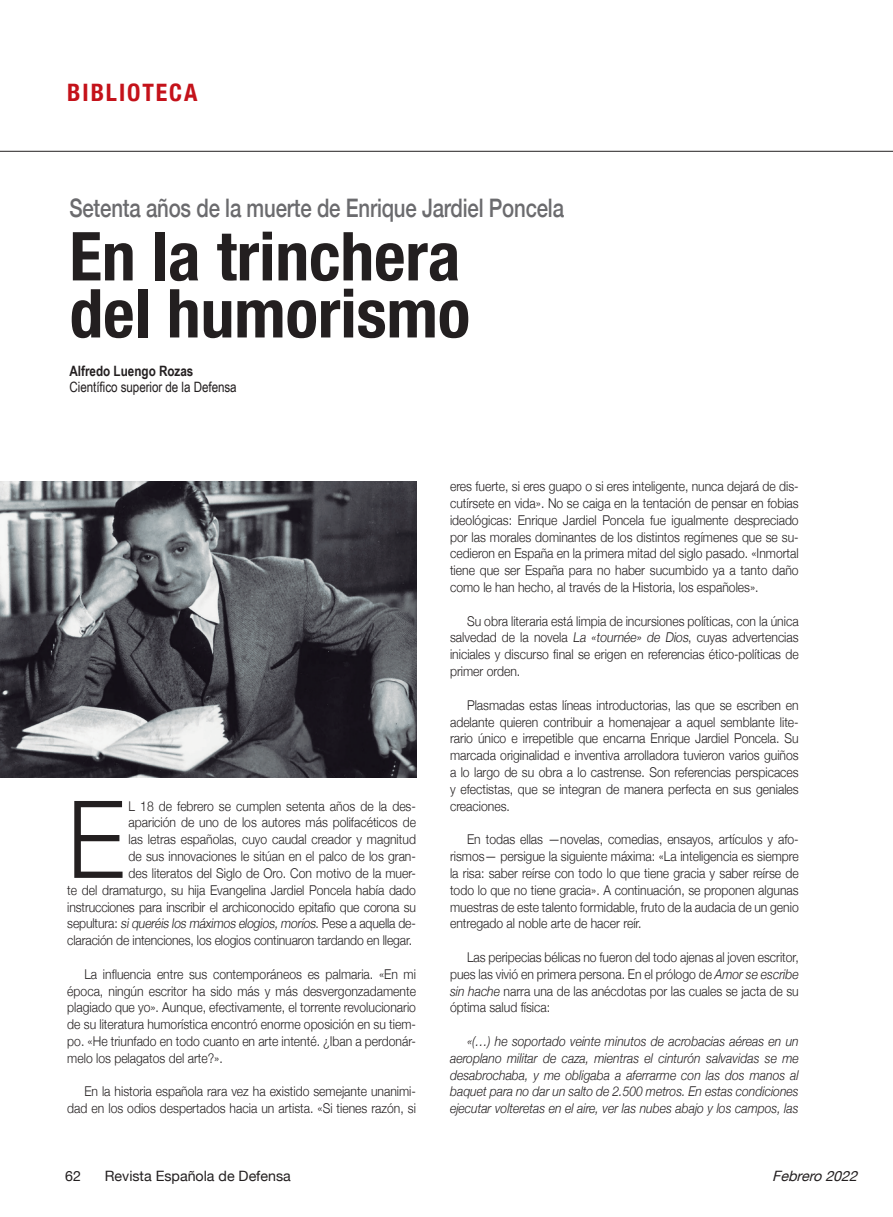
<style>
.page{position:relative;width:893px;height:1217px;background:#fff}
.page>*{position:absolute;margin:0;border:0;box-sizing:border-box;transform-origin:0 0}
.Coro-Texto{font:300 107.55px "Helvetica Neue";color:#231f20;scale:.9 1}
.Título_B{font:700 condensed 67.5px/57px "Helvetica Neue";color:#231f20}
.Título_B-2{font:500 25.5px "Helvetica Neue";letter-spacing:-.01em;color:#6b6b6e;scale:.8 1}
.Título_B-3{font:700 condensed 24px "Helvetica Neue";letter-spacing:.08em;color:#c4121a}
.Firma{font:14.25px "Arial Narrow";letter-spacing:-.005em;color:#231f20}
.t1{font:14.25px "Helvetica Neue";color:#231f20}
.Firma-2{font:700 14.25px "Arial Narrow";color:#231f20}
.t2{font:italic 14.25px "Helvetica Neue";color:#231f20}
.Coro-Texto-2{font:300 13.5px/16.8px "Helvetica Neue";color:#231f20;text-align:justify;scale:.9 1}
.Coro-Texto-3{font:italic 300 13.5px/16.8px "Helvetica Neue";color:#231f20;text-align:justify;scale:.9 1}
.s1{font-style:italic}
</style>
<div class="page">
<hr style="left:0;top:151px;width:893px;height:1px;background:#231f20">
<img style="left:0;top:481px;width:416px;height:296px">
<p class="Título_B-3" style="left:67px;top:72px;width:132px">BIBLIOTECA</p>
<p class="Título_B-2" style="left:69px;top:187px;width:620px">Setenta años de la muerte de Enrique Jardiel Poncela</p>
<p class="Título_B" style="left:69px;top:223px;width:402px">En la trinchera del humorismo</p>
<p class="Firma-2" style="left:69px;top:359px;width:126px">Alfredo Luengo Rozas</p>
<p class="Firma" style="left:69px;top:377px;width:169px">Científico superior de la Defensa</p>
<p class="Coro-Texto-2" style="left:67px;top:796px;width:389px;text-align:right">L 18 de febrero se cumplen setenta años de la des-<br>aparición de uno de los autores más polifacéticos de<br>las letras españolas, cuyo caudal creador y magnitud<br>de sus innovaciones le sitúan en el palco de los gran-<br>des literatos del Siglo de Oro. Con motivo de la muer-<br>te del dramaturgo, su hija Evangelina Jardiel Poncela había dado instrucciones para inscribir el archiconocido epitafio que corona su s e p u l t u ra : siqueréis los máximos elogios,moríos. P e s e a a q u e l l a d e - claración de intenciones, los elogios continuaron tardando en llegar.</p>
<p class="Coro-Texto-2" style="left:67px;top:964px;width:389px;text-indent:17px">La influencia entre sus contemporáneos es palmaria. «En mi época, ningún escritor ha sido más y más desvergonzadamente plagiado que yo». Aunque, efectivamente, el torrente revolucionario de su literatura humorística encontró enorme oposición en su tiem&shy;po. «He triunfado en todo cuanto en arte intenté. ¿Iban a perdonár&shy;melo los pelagatos del arte?».</p>
<p class="Coro-Texto-2" style="left:67px;top:1081px;width:389px;text-align:right">En la historia española rara vez ha existido semejante unanimi&shy;dad en los odios despertados hacia un artista. «Si tienes razón, si</p>
<p class="Coro-Texto" style="left:67px;top:752px;width:65px">E</p>
<p class="Coro-Texto-2" style="left:450px;top:477px;width:389px">eres fuerte, si eres guapo o si eres inteligente, nunca dejará de dis&shy;cutírsete en vida». No se caiga en la tentación de pensar en fobias ideológicas: Enrique Jardiel Poncela fue igualmente despreciado por las morales dominantes de los distintos regímenes que se su&shy;cedieron en España en la primera mitad del siglo pasado. «Inmortal tiene que ser España para no haber sucumbido ya a tanto daño como le han hecho, al través de la Historia, los españoles».</p>
<p class="Coro-Texto-2" style="left:450px;top:611px;width:389px;text-indent:17px">Su obra literaria está limpia de incursiones políticas, con la única salvedad de la novela La «tournée» de Dios, cuyas advertencias iniciales y discurso final se erigen en referencias ético-políticas de primer orden.</p>
<p class="Coro-Texto-2" style="left:450px;top:695px;width:389px;text-indent:17px">Plasmadas estas líneas introductorias, las que se escriben en adelante quieren contribuir a homenajear a aquel semblante lite&shy;rario único e irrepetible que encarna Enrique Jardiel Poncela. Su marcada originalidad e inventiva arrolladora tuvieron varios guiños a lo largo de su obra a lo castrense. Son referencias perspicaces y efectistas, que se integran de manera perfecta en sus geniales creaciones.</p>
<p class="Coro-Texto-2" style="left:450px;top:829px;width:389px;text-indent:17px">En todas ellas —novelas, comedias, ensayos, artículos y afo&shy;rismos— persigue la siguiente máxima: «La inteligencia es siempre la risa: saber reírse con todo lo que tiene gracia y saber reírse de todo lo que no tiene gracia». A continuación, se proponen algunas muestras de este talento formidable, fruto de la audacia de un genio entregado al noble arte de hacer reír.</p>
<p class="Coro-Texto-2" style="left:450px;top:947px;width:389px;text-indent:17px">Las peripecias bélicas no fueron del todo ajenas al joven escritor, pues las vivió en primera persona. En el prólogo de <span class="s1">Amor se escribe sin hache</span> narra una de las anécdotas por las cuales se jacta de su óptima salud física:</p>
<p class="Coro-Texto-3" style="left:450px;top:1031px;width:389px;text-indent:17px">«(…) he soportado veinte minutos de acrobacias aéreas en un aeroplano militar de caza, mientras el cinturón salvavidas se me desabrochaba, y me obligaba a aferrarme con las dos manos al baquet para no dar un salto de 2.500 metros. En estas condiciones ejecutar volteretas en el aire, ver las nubes abajo y los campos, las</p>
<p class="t1" style="left:65px;top:1165px;width:17px">62</p>
<p class="t1" style="left:105px;top:1165px;width:188px">Revista Española de Defensa</p>
<p class="t2" style="left:772px;top:1165px;width:92px">Febrero2022</p>
</div>
